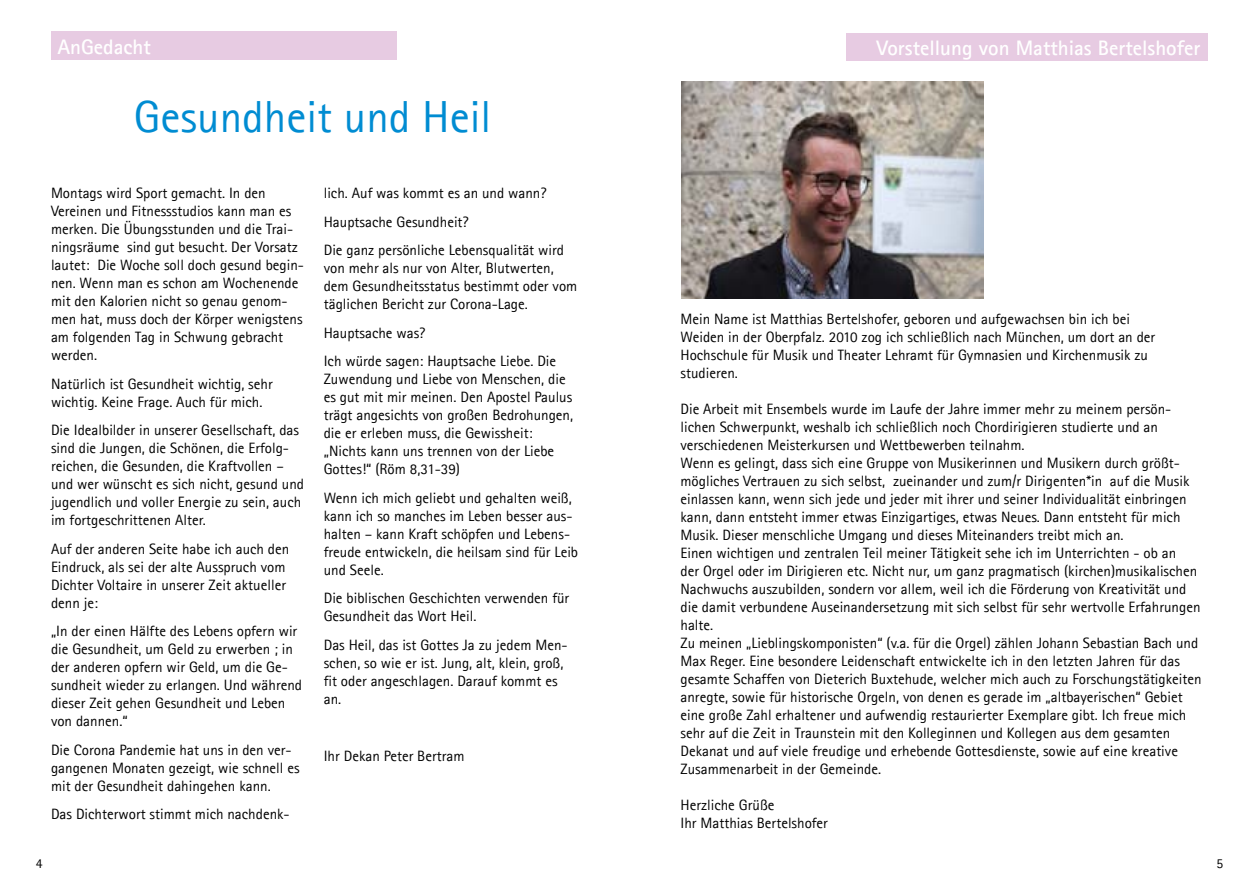
<style>
.page{position:relative;width:1259px;height:893px;background:#fff}
.page>*{position:absolute;margin:0;border:0;box-sizing:border-box;transform-origin:0 0}
.t1{font:45px "Agfa Rotis Sans Serif";color:#008cd2}
.t2{font:700 21px "Agfa Rotis Sans Serif";color:#fff}
.t3{font:15px/18px "Agfa Rotis Sans Serif";color:#000}
.t4{font:13.5px "Agfa Rotis Sans Serif";color:#000}
</style>
<div class="page">
<div style="left:846px;top:33px;width:362px;height:28px;background:#e7cbe2"></div>
<div style="left:51px;top:31px;width:345px;height:29px;background:#e7cbe2"></div>
<img style="left:681px;top:81px;width:302px;height:218px">
<h2 class="t2" style="left:57px;top:34px;width:95px">AnGedacht</h2>
<h2 class="t2" style="left:876px;top:35px;width:325px">Vorstellung von Matthias Bertelshofer</h2>
<h1 class="t1" style="left:134px;top:90px;width:359px">Gesundheit und Heil</h1>
<p class="t3" style="left:51px;top:184px;width:254px">Montags wird Sport gemacht. In den Vereinen und Fitnessstudios kann man es merken. Die Übungsstunden und die Trai&shy;ningsräume sind gut besucht. Der Vorsatz lautet: Die Woche soll doch gesund begin&shy;nen. Wenn man es schon am Wochenende mit den Kalorien nicht so genau genom&shy;men hat, muss doch der Körper wenigstens am folgenden Tag in Schwung gebracht werden.</p>
<p class="t3" style="left:51px;top:375px;width:223px">Natürlich ist Gesundheit wichtig, sehr wichtig. Keine Frage. Auch für mich.</p>
<p class="t3" style="left:51px;top:421px;width:254px">Die Idealbilder in unserer Gesellschaft, das sind die Jungen, die Schönen, die Erfolg&shy;reichen, die Gesunden, die Kraftvollen – und wer wünscht es sich nicht, gesund und jugendlich und voller Energie zu sein, auch im fortgeschrittenen Alter.</p>
<p class="t3" style="left:51px;top:540px;width:240px">Auf der anderen Seite habe ich auch den<br>Eindruck, als sei der alte Ausspruch vom<br>Dichter Voltaire in unserer Zeit aktueller denn je:</p>
<p class="t3" style="left:51px;top:622px;width:253px">„In der einen Hälfte des Lebens opfern wir die Gesundheit, um Geld zu erwerben ; in der anderen opfern wir Geld, um die Ge&shy;sundheit wieder zu erlangen. Und während dieser Zeit gehen Gesundheit und Leben von dannen.“</p>
<p class="t3" style="left:51px;top:741px;width:250px">Die Corona Pandemie hat uns in den ver&shy;gangenen Monaten gezeigt, wie schnell es mit der Gesundheit dahingehen kann.</p>
<p class="t3" style="left:51px;top:805px;width:240px">Das Dichterwort stimmt mich nachdenk-</p>
<p class="t3" style="left:324px;top:179px;width:242px;line-height:28.5px">lich. Auf was kommt es an und wann?<br>Hauptsache Gesundheit?<br>Die ganz persönliche Lebensqualität wird</p>
<p class="t3" style="left:324px;top:259px;width:255px">von mehr als nur von Alter, Blutwerten, dem Gesundheitsstatus bestimmt oder vom täglichen Bericht zur Corona-Lage.</p>
<p class="t3" style="left:324px;top:318px;width:234px;line-height:28.5px">Hauptsache was?<br>Ich würde sagen: Hauptsache Liebe. Die</p>
<p class="t3" style="left:324px;top:370px;width:251px">Zuwendung und Liebe von Menschen, die es gut mit mir meinen. Den Apostel Paulus trägt angesichts von großen Bedrohungen, die er erleben muss, die Gewissheit: „Nichts kann uns trennen von der Liebe Gottes!“ (Röm 8,31-39)</p>
<p class="t3" style="left:324px;top:489px;width:256px">Wenn ich mich geliebt und gehalten weiß, kann ich so manches im Leben besser aus&shy;halten – kann Kraft schöpfen und Lebens&shy;freude entwickeln, die heilsam sind für Leib und Seele.</p>
<p class="t3" style="left:324px;top:589px;width:247px">Die biblischen Geschichten verwenden für<br>Gesundheit das Wort Heil.</p>
<p class="t3" style="left:324px;top:636px;width:245px">Das Heil, das ist Gottes Ja zu jedem Men&shy;schen, so wie er ist. Jung, alt, klein, groß, fit oder angeschlagen. Darauf kommt es an.</p>
<p class="t3" style="left:324px;top:747px;width:142px">Ihr Dekan Peter Bertram</p>
<p class="t3" style="left:680px;top:310px;width:476px">Mein Name ist Matthias Bertelshofer, geboren und aufgewachsen bin ich bei Weiden in der Oberpfalz. 2010 zog ich schließlich nach München, um dort an der Hochschule für Musik und Theater Lehramt für Gymnasien und Kirchenmusik zu studieren.</p>
<p class="t3" style="left:680px;top:400px;width:522px">Die Arbeit mit Ensembels wurde im Laufe der Jahre immer mehr zu meinem persön&shy;lichen Schwerpunkt, weshalb ich schließlich noch Chordirigieren studierte und an verschiedenen Meisterkursen und Wettbewerben teilnahm.<br>Wenn es gelingt, dass sich eine Gruppe von Musikerinnen und Musikern durch größt&shy;mögliches Vertrauen zu sich selbst, zueinander und zum/r Dirigenten*in auf die Musik einlassen kann, wenn sich jede und jeder mit ihrer und seiner Individualität einbringen kann, dann entsteht immer etwas Einzigartiges, etwas Neues. Dann entsteht für mich Musik. Dieser menschliche Umgang und dieses Miteinanders treibt mich an.<br>Einen wichtigen und zentralen Teil meiner Tätigkeit sehe ich im Unterrichten - ob an<br>der Orgel oder im Dirigieren etc. Nicht nur, um ganz pragmatisch (kirchen)musikalischen Nachwuchs auszubilden, sondern vor allem, weil ich die Förderung von Kreativität und die damit verbundene Auseinandersetzung mit sich selbst für sehr wertvolle Erfahrungen halte.<br>Zu meinen „Lieblingskomponisten“ (v.a. für die Orgel) zählen Johann Sebastian Bach und Max Reger. Eine besondere Leidenschaft entwickelte ich in den letzten Jahren für das gesamte Schaffen von Dieterich Buxtehude, welcher mich auch zu Forschungstätigkeiten anregte, sowie für historische Orgeln, von denen es gerade im „altbayerischen“ Gebiet eine große Zahl erhaltener und aufwendig restaurierter Exemplare gibt. Ich freue mich sehr auf die Zeit in Traunstein mit den Kolleginnen und Kollegen aus dem gesamten Dekanat und auf viele freudige und erhebende Gottesdienste, sowie auf eine kreative Zusammenarbeit in der Gemeinde.</p>
<p class="t3" style="left:680px;top:796px;width:149px">Herzliche Grüße<br>Ihr Matthias Bertelshofer</p>
<p class="t4" style="left:36px;top:856px;width:8px">4</p>
<p class="t4" style="left:1216px;top:856px;width:8px">5</p>
</div>
